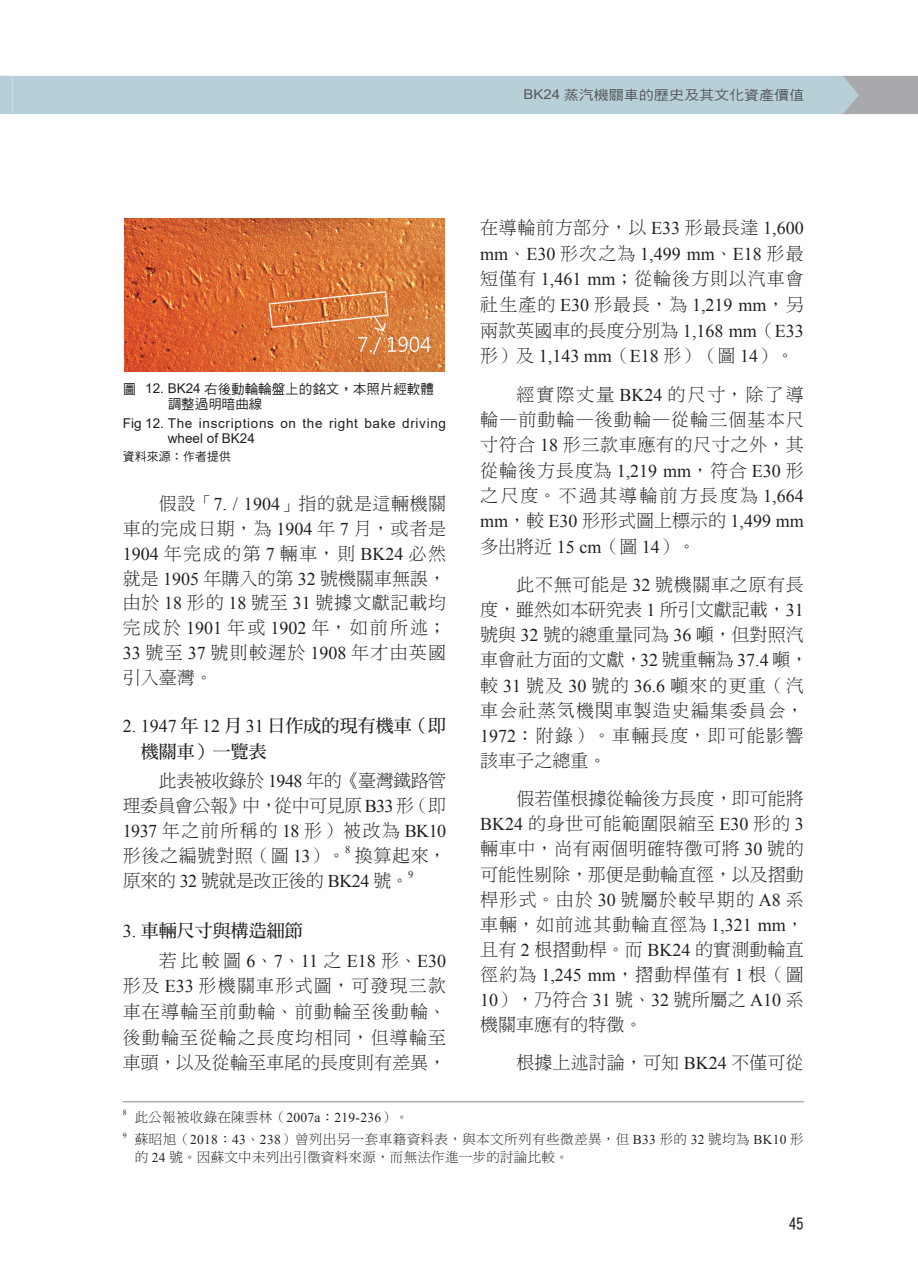
<style>
.page{position:relative;width:918px;height:1287px;background:#fff}
.page>*{position:absolute;margin:0;border:0;box-sizing:border-box;transform-origin:0 0}
.t1{font:18px/25.2px "DF Ming Std W3";letter-spacing:.035em;color:#231f20;text-align:justify}
.t2{font:18px/25.2px "DF Ming Std W3";color:#231f20}
.t3{font:18px "Times Ext Roman";color:#231f20}
.t4{font:18px/25.7px "DF Ming Std W7";color:#231f20}
.t5{font:18px/24.8px "DF Ming Std W3";letter-spacing:-.03em;color:#231f20}
.t6{font:18px "DF Ming Std W3";letter-spacing:.005em;color:#231f20}
.t7{font:15px "DF Li Hei Md WIN BF";color:#231f20}
.t8{font:13.5px/18px "DF Ming Std W3";letter-spacing:.02em;color:#231f20}
.t9{font:13.5px/15px "Arial";letter-spacing:.05em;color:#231f20}
.t10{font:13.5px/15px "DF Hei Md HKP BF";color:#231f20}
.t11{font:13.5px "DF Hei Md HKP BF";color:#57585a;scale:1.11 1}
.t12{font:12px "DF Hei Md HKP BF";color:#231f20}
.t13{font:10.5px "Times Ext Roman";color:#231f20}
.t14{font:7.8px "Times Ext Roman";color:#231f20}
.s1{font-family:"Arial"}
.s2{font-family:"Times Ext Roman"}
.s3{font-family:"DF Ming Std W3"}
.s4{font-family:"AR Ming U30";font-weight:300}
</style>
<div class="page">
<svg style="left:0;top:76px;width:917px;height:38px;background:#b5cdd4"></svg>
<hr style="left:123px;top:1101px;width:680px;height:1px;background:#939598">
<img style="left:124px;top:218px;width:320px;height:153px">
<p class="t11" style="left:523px;top:88px;width:254px"><span class="s1">BK24</span> 蒸汽機關車的歷史及其文化資產價值</p>
<p class="t10" style="left:168px;top:382px;width:267px;text-indent:-45px">圖 <span class="s1">12. BK24</span> 右後動輪輪盤上的銘文，本照片經軟體調整過明暗曲線</p>
<p class="t9" style="left:168px;top:416px;width:280px;text-indent:-45px">Fig 12. The inscriptions on the right bake driving wheel of BK24</p>
<p class="t12" style="left:123px;top:451px;width:109px">資料來源：作者提供</p>
<p class="t1" style="left:123px;top:491px;width:325px;line-height:24.8px;text-indent:36px">假設「<span class="s2">7. / 1904</span>」指的就是這輛機關車的完成日期，為 <span class="s2">1904</span> 年 <span class="s2">7</span> 月，或者是<span class="s2">1904</span> 年完成的第 <span class="s2">7</span> 輛車，則 <span class="s2">BK24</span> 必然就是 <span class="s2">1905</span> 年購入的第 <span class="s2">32</span> 號機關車無誤，由於 <span class="s2">18</span> 形的 <span class="s2">18</span> 號至 <span class="s2">31</span> 號據文獻記載均完成於 <span class="s2">1901</span> 年或 <span class="s2">1902</span> 年，如前所述；<span class="s2">33</span> 號至 <span class="s2">37</span> 號則較遲於 <span class="s2">1908</span> 年才由英國引入臺灣。</p>
<p class="t4" style="left:141px;top:712px;width:307px;text-indent:-18px"><span class="s2">2. 1947</span> 年 <span class="s2">12</span> 月 <span class="s2">31</span> 日作成的現有機車（即機關車）一覽表</p>
<p class="t1" style="left:123px;top:768px;width:325px;line-height:24.8px;text-indent:36px">此表被收錄於 <span class="s2">1948</span> 年的《臺灣鐵路管理委員會公報》中，從中可見原 <span class="s2">B33</span> 形（即<span class="s2">1937</span> 年之前所稱的 <span class="s2">18</span> 形）被改為 <span class="s2">BK10</span>形後之編號對照（圖 <span class="s2">13</span>）。</p>
<p class="t13" style="left:345px;top:843px;width:7px">8</p>
<p class="t5" style="left:123px;top:843px;width:325px;text-indent:232px">換算起來，原來的 <span class="s2">32</span> 號就是改正後的 <span class="s2">BK24</span> 號。</p>
<p class="t13" style="left:408px;top:867px;width:7px">9</p>
<p class="t4" style="left:123px;top:917px;width:181px"><span class="s2">3.</span> 車輛尺寸與構造細節</p>
<p class="t3" style="left:159px;top:949px;width:289px"><span class="s3">若比較圖</span> 6<span class="s3">、</span>7<span class="s3">、</span>11 <span class="s3">之</span> E18 <span class="s3">形、</span>E30</p>
<p class="t1" style="left:123px;top:973px;width:325px;line-height:25.7px">形及 <span class="s2">E33</span> 形機關車形式圖，可發現三款車在導輪至前動輪、前動輪至後動輪、後動輪至從輪之長度均相同，但導輪至車頭，以及從輪至車尾的長度則有差異，</p>
<p class="t1" style="left:480px;top:214px;width:325px">在導輪前方部分，以 <span class="s2">E33</span> 形最長達 <span class="s2">1,600</span></p>
<p class="t3" style="left:480px;top:241px;width:325px">mm<span class="s3">、</span>E30 <span class="s3">形次之為</span> 1,499 mm<span class="s3">、</span>E18 <span class="s3">形最</span></p>
<p class="t1" style="left:480px;top:266px;width:325px;line-height:25.7px">短僅有 <span class="s2">1,461 mm</span>；從輪後方則以汽車會社生產的 <span class="s2">E30</span> 形最長，為 <span class="s2">1,219 mm</span>，另兩款英國車的長度分別為 <span class="s2">1,168 mm</span>（<span class="s2">E33</span></p>
<p class="t3" style="left:480px;top:344px;width:315px"><span class="s3">形）及</span> 1,143 mm<span class="s3">（</span>E18 <span class="s3">形）（圖</span> 14<span class="s3">）。</span></p>
<p class="t1" style="left:480px;top:382px;width:325px;text-indent:36px">經實際丈量 <span class="s2">BK24</span> 的尺寸，除了導輪—前動輪—後動輪—從輪三個基本尺寸符合 <span class="s2">18</span> 形三款車應有的尺寸之外，其從輪後方長度為 <span class="s2">1,219 mm</span>，符合 <span class="s2">E30</span> 形之尺度。不過其導輪前方長度為 <span class="s2">1,664</span></p>
<p class="t3" style="left:480px;top:509px;width:325px">mm<span class="s3">，較</span> E30 <span class="s3">形形式圖上標示的</span> 1,499 mm</p>
<p class="t1" style="left:516px;top:527px;width:289px;line-height:38.1px;text-indent:-36px">多出將近 <span class="s2">15 cm</span>（圖 <span class="s2">14</span>）。<br>此不無可能是 <span class="s2">32</span> 號機關車之原有長</p>
<p class="t2" style="left:480px;top:596px;width:329px">度，雖然如本研究表 <span class="s2">1</span> 所引文獻記載，<span class="s2">31</span>號與 <span class="s2">32</span> 號的總重量同為 <span class="s2">36</span> 噸，但對照汽車會社方面的文獻，<span class="s2">32</span> 號重輛為 <span class="s2">37.4</span> 噸，較 <span class="s2">31</span> 號及 <span class="s2">30</span> 號的 <span class="s2">36.6</span> 噸來的更重（汽車<span class="s4">会</span>社蒸<span class="s4">気</span>機<span class="s4">関</span>車製造史編集委員<span class="s4">会</span>，<br><span class="s2">1972</span>：附錄）。車輛長度，即可能影響該車子之總重。</p>
<p class="t1" style="left:480px;top:786px;width:325px;text-indent:36px">假若僅根據從輪後方長度，即可能將<span class="s2">BK24</span> 的身世可能範圍限縮至 <span class="s2">E30</span> 形的 <span class="s2">3</span>輛車中，尚有兩個明確特徵可將 <span class="s2">30</span> 號的可能性剔除，那便是動輪直徑，以及摺動桿形式。由於 <span class="s2">30</span> 號屬於較早期的 <span class="s2">A8</span> 系車輛，如前述其動輪直徑為 <span class="s2">1,321 mm</span>，且有 <span class="s2">2</span> 根摺動桿。而 <span class="s2">BK24</span> 的實測動輪直徑約為 <span class="s2">1,245 mm</span>，摺動桿僅有 <span class="s2">1</span> 根（圖<span class="s2">10</span>），乃符合 <span class="s2">31</span> 號、<span class="s2">32</span> 號所屬之 <span class="s2">A10</span> 系機關車應有的特徵。</p>
<p class="t6" style="left:516px;top:1053px;width:288px">根據上述討論，可知 <span class="s2">BK24</span> 不僅可從</p>
<p class="t14" style="left:123px;top:1108px;width:5px">8</p>
<p class="t8" style="left:135px;top:1108px;width:275px">此公報被收錄在陳雲林（<span class="s2">2007a</span>：<span class="s2">219-236</span>）。</p>
<p class="t14" style="left:123px;top:1130px;width:5px">9</p>
<p class="t8" style="left:135px;top:1130px;width:670px">蘇昭旭（<span class="s2">2018</span>：<span class="s2">43</span>、<span class="s2">238</span>）曾列出另一套車籍資料表，與本文所列有些微差異，但 <span class="s2">B33</span> 形的 <span class="s2">32</span> 號均為 <span class="s2">BK10</span> 形的 <span class="s2">24</span> 號。因蘇文中未列出引徵資料來源，而無法作進一步的討論比較。</p>
<p class="t7" style="left:788px;top:1216px;width:16px">45</p>
</div>
